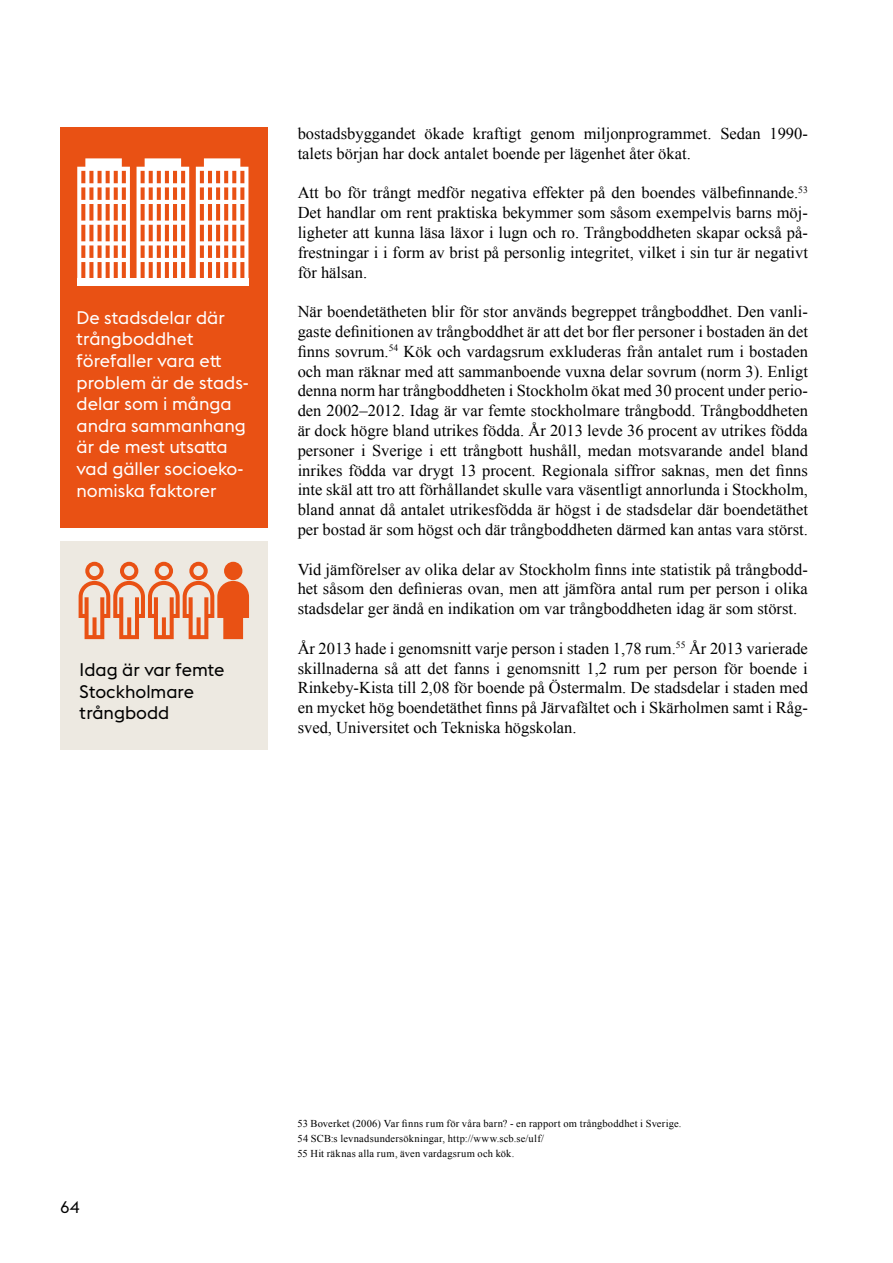
<style>
.page{position:relative;width:893px;height:1263px;background:#fff}
.page>*{position:absolute;margin:0;border:0;box-sizing:border-box;transform-origin:0 0}
.t1{font:18px/21.6px "Stockholm Type";color:#fff}
.t2{font:18px/21.6px "Stockholm Type";color:#000}
.t3{font:16.5px/19.8px "Times New Roman";color:#000;text-align:justify}
.t4{font:16.5px "Stockholm Type";color:#000}
.t5{font:10.5px/14.9px "Times New Roman";letter-spacing:.02em;color:#000}
</style>
<div class="page">
<div style="left:61px;top:128px;width:207px;height:400px;background:#e95114"></div>
<svg style="left:196px;top:158px;width:52px;height:121px"></svg>
<svg style="left:77px;top:158px;width:53px;height:121px"></svg>
<svg style="left:137px;top:158px;width:52px;height:121px"></svg>
<div style="left:77px;top:279px;width:171px;height:7px;background:#fff"></div>
<div style="left:61px;top:541px;width:207px;height:209px;background:#ede9e1"></div>
<svg style="left:79px;top:562px;width:170px;height:77px"></svg>
<p class="t1" style="left:77px;top:306px;width:172px">De stadsdelar där trångboddhet förefaller vara ett problem är de stads&shy;delar som i många andra sammanhang är de mest utsatta vad gäller socioeko&shy;nomiska faktorer</p>
<p class="t2" style="left:80px;top:658px;width:146px">Idag är var femte<br>Stockholmare trångbodd</p>
<p class="t3" style="left:298px;top:123px;width:512px">bostadsbyggandet ökade kraftigt genom miljonprogrammet. Sedan 1990- talets början har dock antalet boende per lägenhet åter ökat.</p>
<p class="t3" style="left:298px;top:183px;width:512px">Att bo för trångt medför negativa effekter på den boendes välbefinnande.<sup>53<br></sup>Det handlar om rent praktiska bekymmer som såsom exempelvis barns möj&shy;ligheter att kunna läsa läxor i lugn och ro. Trångboddheten skapar också på&shy;frestningar i i form av brist på personlig integritet, vilket i sin tur är negativt för hälsan.</p>
<p class="t3" style="left:298px;top:302px;width:512px">När boendetätheten blir för stor används begreppet trångboddhet. Den vanli&shy;gaste definitionen av trångboddhet är att det bor fler personer i bostaden än det finns sovrum.<sup>54</sup> Kök och vardagsrum exkluderas från antalet rum i bostaden och man räknar med att sammanboende vuxna delar sovrum (norm 3). Enligt denna norm har trångboddheten i Stockholm ökat med 30 procent under perio&shy;den 2002–2012. Idag är var femte stockholmare trångbodd. Trångboddheten är dock högre bland utrikes födda. År 2013 levde 36 procent av utrikes födda personer i Sverige i ett trångbott hushåll, medan motsvarande andel bland inrikes födda var drygt 13 procent. Regionala siffror saknas, men det finns inte skäl att tro att förhållandet skulle vara väsentligt annorlunda i Stockholm, bland annat då antalet utrikesfödda är högst i de stadsdelar där boendetäthet per bostad är som högst och där trångboddheten därmed kan antas vara störst.</p>
<p class="t3" style="left:298px;top:559px;width:512px">Vid jämförelser av olika delar av Stockholm finns inte statistik på trångbodd&shy;het såsom den definieras ovan, men att jämföra antal rum per person i olika stadsdelar ger ändå en indikation om var trångboddheten idag är som störst.</p>
<p class="t3" style="left:298px;top:638px;width:512px">År 2013 hade i genomsnitt varje person i staden 1,78 rum.<sup>55</sup> År 2013 varierade skillnaderna så att det fanns i genomsnitt 1,2 rum per person för boende i Rinkeby-Kista till 2,08 för boende på Östermalm. De stadsdelar i staden med en mycket hög boendetäthet finns på Järvafältet och i Skärholmen samt i Råg&shy;sved, Universitet och Tekniska högskolan.</p>
<p class="t4" style="left:61px;top:1195px;width:21px">64</p>
<p class="t5" style="left:298px;top:1116px;width:385px">53 Boverket (2006) Var finns rum för våra barn? - en rapport om trångboddhet i Sverige.<br>54 SCB:s levnadsundersökningar, http://www.scb.se/ulf/<br>55 Hit räknas alla rum, även vardagsrum och kök.</p>
</div>
